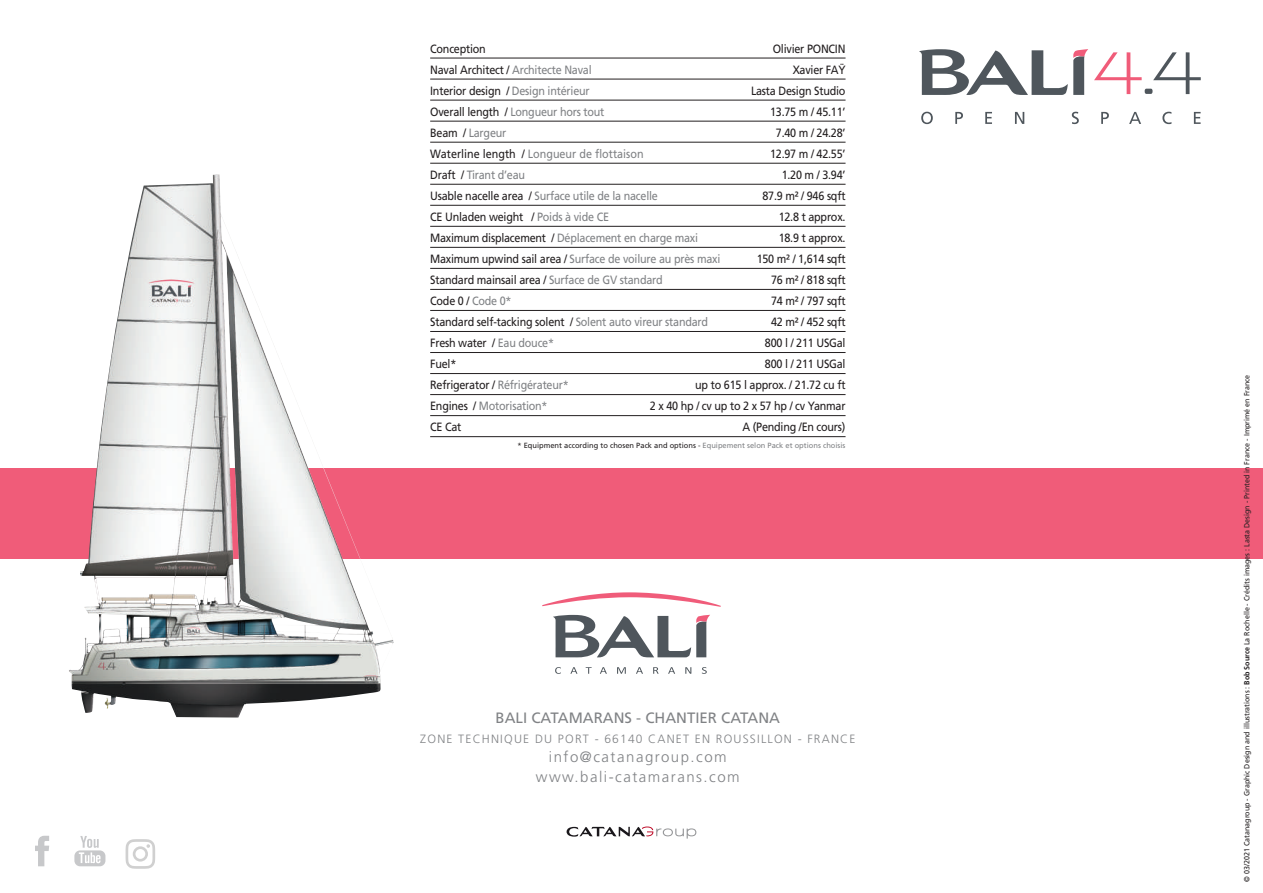
<style>
.page{position:relative;width:1263px;height:893px;background:#fff}
.page>*{position:absolute;margin:0;border:0;box-sizing:border-box;transform-origin:0 0}
.t1{font:300 15px/19.5px "Frutiger";letter-spacing:.1em;color:#808285;text-align:center}
.t2{font:15px "Frutiger";color:#808285}
.t3{font:12px "Frutiger";letter-spacing:-.02em;color:#231f20;scale:.9 1}
.t4{font:12px "Frutiger";letter-spacing:-.02em;color:#808285;scale:.9 1}
.t5{font:300 12px "Frutiger";letter-spacing:.1em;color:#808285}
.t6{font:12px "Frutiger";color:#808285;scale:.9 1}
.t7{font:7.5px "Frutiger LT Std";color:#231f20;scale:.95 1}
.t8{font:7.5px "Frutiger";color:#231f20}
.s1{color:#808285}
.s2{color:#231f20}
.s3{font-weight:700}
</style>
<div class="page">
<svg style="left:1094px;top:52px;width:107px;height:42px"></svg>
<svg style="left:919px;top:49px;width:169px;height:46px"></svg>
<svg style="left:921px;top:112px;width:12px;height:12px"></svg>
<svg style="left:955px;top:112px;width:8px;height:12px"></svg>
<svg style="left:985px;top:112px;width:7px;height:12px"></svg>
<svg style="left:1015px;top:112px;width:9px;height:12px"></svg>
<svg style="left:1072px;top:112px;width:7px;height:12px"></svg>
<svg style="left:1101px;top:112px;width:8px;height:12px"></svg>
<svg style="left:1129px;top:112px;width:12px;height:12px"></svg>
<svg style="left:1162px;top:112px;width:9px;height:12px"></svg>
<svg style="left:1194px;top:112px;width:6px;height:12px"></svg>
<svg style="left:567px;top:826px;width:129px;height:13px"></svg>
<div style="left:0;top:468px;width:1263px;height:90px;background:#f05c79"></div>
<svg style="left:555px;top:667px;width:6px;height:7px"></svg>
<svg style="left:570px;top:667px;width:7px;height:7px"></svg>
<svg style="left:586px;top:667px;width:6px;height:7px"></svg>
<svg style="left:600px;top:667px;width:7px;height:7px"></svg>
<svg style="left:617px;top:667px;width:9px;height:7px"></svg>
<svg style="left:636px;top:667px;width:7px;height:7px"></svg>
<svg style="left:653px;top:667px;width:5px;height:7px"></svg>
<svg style="left:668px;top:667px;width:7px;height:7px"></svg>
<svg style="left:685px;top:667px;width:6px;height:7px"></svg>
<svg style="left:702px;top:667px;width:5px;height:7px"></svg>
<svg style="left:542px;top:592px;width:179px;height:15px"></svg>
<svg style="left:553px;top:615px;width:157px;height:42px"></svg>
<svg style="left:35px;top:836px;width:14px;height:30px"></svg>
<svg style="left:74px;top:836px;width:31px;height:30px"></svg>
<svg style="left:126px;top:839px;width:29px;height:30px"></svg>
<img style="left:69px;top:175px;width:324px;height:543px">
<hr style="left:430px;top:58px;width:415px;height:1px;background:#231f20">
<hr style="left:430px;top:79px;width:415px;height:1px;background:#231f20">
<hr style="left:430px;top:100px;width:415px;height:1px;background:#231f20">
<hr style="left:430px;top:121px;width:415px;height:1px;background:#231f20">
<hr style="left:430px;top:142px;width:415px;height:1px;background:#231f20">
<hr style="left:430px;top:163px;width:415px;height:1px;background:#231f20">
<hr style="left:430px;top:184px;width:415px;height:1px;background:#231f20">
<hr style="left:430px;top:205px;width:415px;height:1px;background:#231f20">
<hr style="left:430px;top:226px;width:415px;height:1px;background:#231f20">
<hr style="left:430px;top:247px;width:415px;height:1px;background:#231f20">
<hr style="left:430px;top:268px;width:415px;height:1px;background:#231f20">
<hr style="left:430px;top:289px;width:415px;height:1px;background:#231f20">
<hr style="left:430px;top:310px;width:415px;height:1px;background:#231f20">
<hr style="left:430px;top:331px;width:415px;height:1px;background:#231f20">
<hr style="left:430px;top:352px;width:415px;height:1px;background:#231f20">
<hr style="left:430px;top:373px;width:415px;height:1px;background:#231f20">
<hr style="left:430px;top:394px;width:415px;height:1px;background:#231f20">
<hr style="left:430px;top:415px;width:415px;height:1px;background:#231f20">
<hr style="left:430px;top:436px;width:415px;height:1px;background:#231f20">
<p class="t3" style="left:430px;top:41px;width:63px">Conception</p>
<p class="t3" style="left:773px;top:41px;width:82px">Olivier PONCIN</p>
<p class="t3" style="left:430px;top:62px;width:181px">Naval Architect / <span class="s1">Architecte Naval</span></p>
<p class="t3" style="left:793px;top:62px;width:60px">Xavier FAŸ</p>
<p class="t3" style="left:430px;top:83px;width:179px">Interior design / <span class="s1">Design intérieur</span></p>
<p class="t3" style="left:751px;top:83px;width:107px">Lasta Design Studio</p>
<p class="t4" style="left:430px;top:104px;width:195px"><span class="s2">Overall length /</span> Longueur hors tout</p>
<p class="t3" style="left:770px;top:104px;width:85px">13.75 m / 45.11’</p>
<p class="t4" style="left:430px;top:125px;width:86px"><span class="s2">Beam /</span> Largeur</p>
<p class="t3" style="left:776px;top:125px;width:79px">7.40 m / 24.28’</p>
<p class="t6" style="left:430px;top:147px;width:239px"><span class="s2">Waterline length /</span> Longueur de flottaison</p>
<p class="t3" style="left:770px;top:147px;width:85px">12.97 m / 42.55’</p>
<p class="t4" style="left:430px;top:168px;width:107px"><span class="s2">Draft /</span> Tirant d’eau</p>
<p class="t3" style="left:782px;top:168px;width:72px">1.20 m / 3.94’</p>
<p class="t4" style="left:430px;top:189px;width:255px"><span class="s2">Usable nacelle area /</span> Surface utile de la nacelle</p>
<p class="t3" style="left:762px;top:189px;width:94px">87.9 m² / 946 sqft</p>
<p class="t3" style="left:430px;top:210px;width:200px">CE Unladen weight / <span class="s1">Poids à vide CE</span></p>
<p class="t3" style="left:779px;top:210px;width:76px">12.8 t approx.</p>
<p class="t4" style="left:430px;top:231px;width:299px"><span class="s2">Maximum displacement /</span> Déplacement en charge maxi</p>
<p class="t3" style="left:779px;top:231px;width:76px">18.9 t approx.</p>
<p class="t4" style="left:430px;top:252px;width:324px"><span class="s2">Maximum upwind sail area /</span> Surface de voilure au près maxi</p>
<p class="t3" style="left:757px;top:252px;width:100px">150 m² / 1,614 sqft</p>
<p class="t3" style="left:430px;top:273px;width:260px">Standard mainsail area / <span class="s1">Surface de GV standard</span></p>
<p class="t3" style="left:771px;top:273px;width:84px">76 m² / 818 sqft</p>
<p class="t3" style="left:430px;top:294px;width:92px">Code 0 / <span class="s1">Code 0*</span></p>
<p class="t3" style="left:771px;top:294px;width:84px">74 m² / 797 sqft</p>
<p class="t3" style="left:430px;top:315px;width:310px">Standard self-tacking solent / <span class="s1">Solent auto vireur standard</span></p>
<p class="t3" style="left:771px;top:315px;width:84px">42 m² / 452 sqft</p>
<p class="t3" style="left:430px;top:336px;width:139px">Fresh water / <span class="s1">Eau douce*</span></p>
<p class="t3" style="left:765px;top:336px;width:91px">800 l / 211 USGal</p>
<p class="t3" style="left:430px;top:357px;width:31px">Fuel*</p>
<p class="t3" style="left:765px;top:357px;width:91px">800 l / 211 USGal</p>
<p class="t4" style="left:430px;top:378px;width:156px"><span class="s2">Refrigerator /</span> Réfrigérateur*</p>
<p class="t3" style="left:695px;top:378px;width:169px">up to 615 l approx. / 21.72 cu ft</p>
<p class="t4" style="left:430px;top:399px;width:132px"><span class="s2">Engines /</span> Motorisation*</p>
<p class="t3" style="left:650px;top:399px;width:219px">2 x 40 hp / cv up to 2 x 57 hp / cv Yanmar</p>
<p class="t3" style="left:430px;top:420px;width:36px">CE Cat</p>
<p class="t3" style="left:742px;top:420px;width:116px">A (Pending /En cours)</p>
<p class="t8" style="left:517px;top:441px;width:329px">* Equipment according to chosen Pack and options - <span class="s1">Equipement selon Pack et options choisis</span></p>
<p class="t2" style="left:496px;top:709px;width:286px">BALI CATAMARANS - CHANTIER CATANA</p>
<p class="t5" style="left:420px;top:732px;width:437px">ZONE TECHNIQUE DU PORT - 66140 CANET EN ROUSSILLON - FRANCE</p>
<p class="t1" style="left:536px;top:747px;width:205px">info@catanagroup.com www.bali-catamarans.com</p>
<p class="t7" style="left:1242px;top:881px;width:535px;rotate:-90deg">© 03/2021 Catanagroup - Graphic Design and illustrations : <span class="s3">Bob Source</span> La Rochelle - Crédits images : Lasta Design - Printed in France - Imprimé en France</p>
</div>
